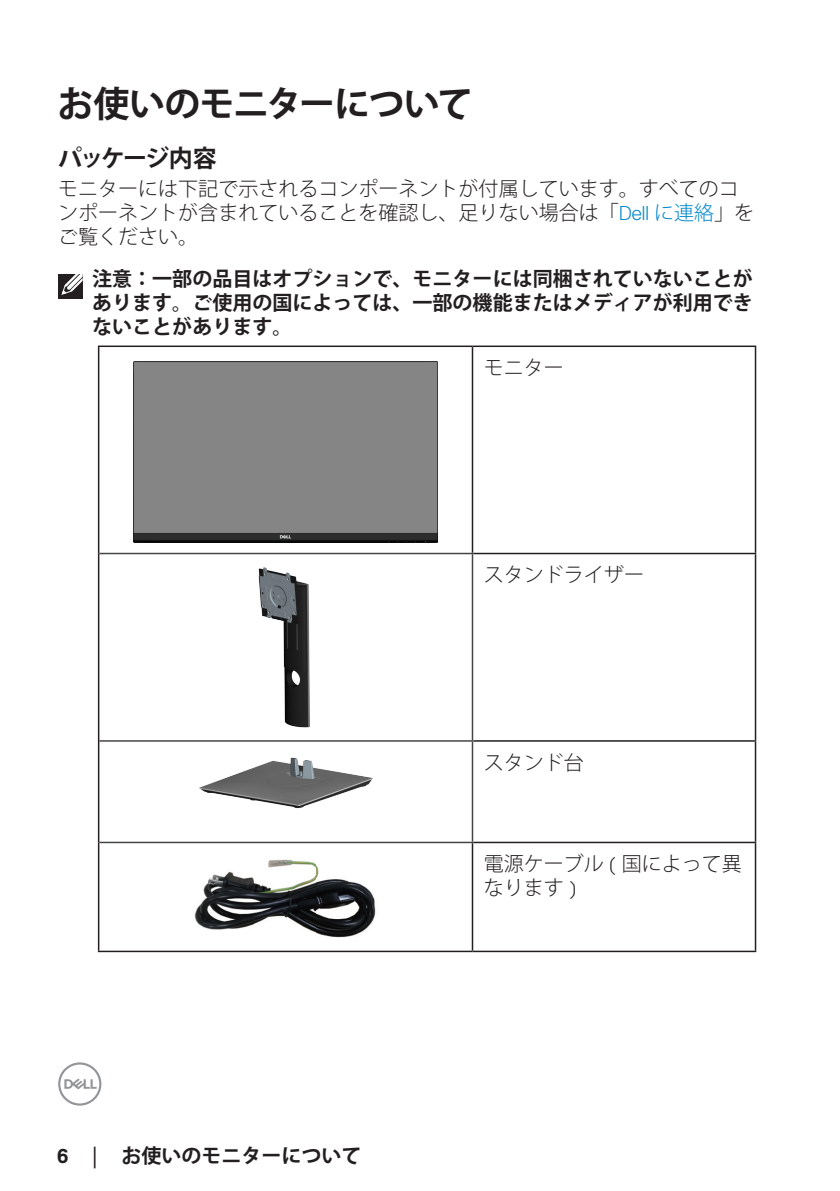
<style>
.page{position:relative;width:840px;height:1191px;background:#fff}
.page>*{position:absolute;margin:0;border:0;box-sizing:border-box;transform-origin:0 0}
.Head1{font:700 36px "Koz Go Pro";letter-spacing:-.04em;color:#231f20}
.Head2{font:700 24px "Koz Go Pro";letter-spacing:-.065em;color:#231f20}
.text{font:300 20px/24px "Koz Go Pr 6 N";color:#231f20}
.Note{font:700 20px/24px "Koz Go Pro";color:#231f20;text-align:justify}
.s1{font-family:"Dell Replica";color:#0087cb}
.s2{color:#0087cb}
.s3{font-family:"Dell Replica"}
.s4{font-family:"Times New Roman";font-weight:400;font-size:18px}
</style>
<div class="page">
<svg style="left:58px;top:1062px;width:43px;height:43px"></svg>
<hr style="left:98px;top:345px;width:374px;height:2px;background:#231f20">
<hr style="left:98px;top:347px;width:1px;height:206px;background:#231f20">
<hr style="left:472px;top:345px;width:283px;height:2px;background:#231f20">
<hr style="left:471px;top:347px;width:2px;height:206px;background:#231f20">
<hr style="left:754px;top:347px;width:1px;height:206px;background:#231f20">
<hr style="left:473px;top:553px;width:282px;height:1px;background:#231f20">
<hr style="left:754px;top:554px;width:1px;height:186px;background:#231f20">
<hr style="left:473px;top:740px;width:282px;height:1px;background:#231f20">
<hr style="left:754px;top:741px;width:1px;height:100px;background:#231f20">
<hr style="left:98px;top:842px;width:1px;height:108px;background:#231f20">
<hr style="left:473px;top:841px;width:282px;height:2px;background:#231f20">
<hr style="left:471px;top:843px;width:2px;height:107px;background:#231f20">
<hr style="left:754px;top:843px;width:1px;height:107px;background:#231f20">
<hr style="left:98px;top:950px;width:374px;height:2px;background:#231f20">
<hr style="left:472px;top:950px;width:283px;height:2px;background:#231f20">
<hr style="left:99px;top:553px;width:374px;height:1px;background:#454545">
<hr style="left:471px;top:554px;width:2px;height:186px;background:#454545">
<hr style="left:99px;top:740px;width:374px;height:1px;background:#454545">
<hr style="left:471px;top:741px;width:2px;height:100px;background:#454545">
<hr style="left:99px;top:841px;width:374px;height:2px;background:#454545">
<hr style="left:98px;top:553px;width:1px;height:188px;background:#231f20">
<hr style="left:98px;top:741px;width:1px;height:101px;background:#231f20">
<div style="left:134px;top:362px;width:303px;height:180px;background:#858585"></div>
<img style="left:258px;top:567px;width:52px;height:161px">
<img style="left:199px;top:757px;width:174px;height:52px">
<img style="left:194px;top:859px;width:182px;height:79px">
<div style="left:58px;top:274px;width:24px;height:24px;background:#231f20"></div>
<svg style="left:61px;top:274px;width:22px;height:22px"></svg>
<p class="Head1" style="left:57px;top:80px;width:417px">お使いのモニターについて</p>
<p class="Head2" style="left:58px;top:143px;width:160px">パッケージ内容</p>
<p class="text" style="left:58px;top:177px;width:697px">モニターには下記で示されるコンポーネントが付属しています。すべてのコンポーネントが含まれていることを確認し、足りない場合は「<span class="s1">Dell</span> <span class="s2">に連絡</span>」をご覧ください。</p>
<p class="Note" style="left:92px;top:268px;width:661px">注意：一部の品目はオプションで、モニターには同梱されていないことがあります。ご使用の国によっては、一部の機能またはメディアが利用できないことがあります。</p>
<p class="text" style="left:483px;top:356px;width:81px">モニター</p>
<p class="text" style="left:483px;top:563px;width:161px">スタンドライザー</p>
<p class="text" style="left:483px;top:751px;width:101px">スタンド台</p>
<p class="Note" style="left:57px;top:1144px;width:306px"><span class="s3">6</span> <span class="s4">│</span> お使いのモニターについて</p>
<p class="text" style="left:483px;top:852px;width:259px">電源ケーブル <span class="s3">(</span> 国によって異なります <span class="s3">)</span></p>
</div>
